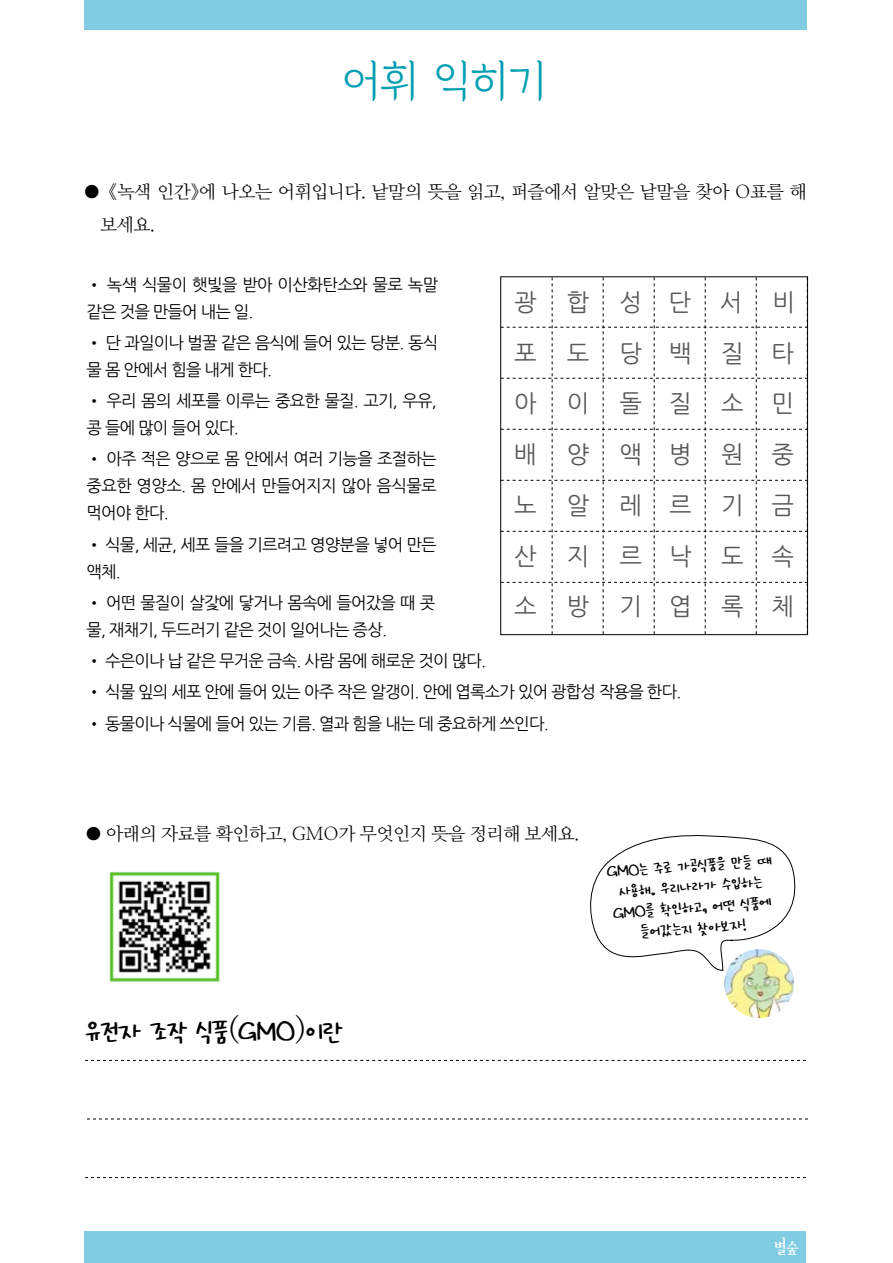
<style>
.page{position:relative;width:893px;height:1263px;background:#fff}
.page>*{position:absolute;margin:0;border:0;box-sizing:border-box;transform-origin:0 0}
.t1{font:43.5px "Gyeonggi Batang ROTF";color:#009fb1}
.t2{font:31.5px "Nanum Ha Na Son Geur Ssi";letter-spacing:-.025em;color:#000}
.t3{font:24px "Nanum Gothic OTF";color:#595757}
.t4{font:18px/33px "Nanum Myeongjo OTF";letter-spacing:-.025em;color:#000}
.t5{font:18px/20.9px "Nanum Ha Na Son Geur Ssi";color:#000;text-align:center}
.t6{font:16.5px/27px "Nanum Gothic OTF";letter-spacing:-.05em;color:#000}
.s1{font-family:"Nanum Gothic OTF"}
.s2{font-family:"Nanum Myeongjo OTF"}
</style>
<div class="page">
<div style="left:84px;top:0;width:723px;height:30px;background:#80cde3"></div>
<div style="left:84px;top:1232px;width:722px;height:31px;background:#80cde3"></div>
<svg style="left:774px;top:1237px;width:25px;height:18px"></svg>
<svg style="left:85px;top:1060px;width:721px;height:1px"></svg>
<svg style="left:87px;top:1118px;width:721px;height:1px"></svg>
<svg style="left:85px;top:1177px;width:721px;height:1px"></svg>
<svg style="left:501px;top:277px;width:307px;height:357px"></svg>
<img style="left:724px;top:949px;width:70px;height:69px;border-radius:35px">
<svg style="left:590px;top:835px;width:206px;height:136px"></svg>
<img style="left:109px;top:871px;width:111px;height:111px">
<h1 class="t1" style="left:344px;top:59px;width:206px">어휘 익히기</h1>
<p class="t4" style="left:100px;top:175px;width:708px;text-indent:-16px"><span class="s1">●</span>《녹색 인간》에 나오는 어휘입니다. 낱말의 뜻을 읽고, 퍼즐에서 알맞은 낱말을 찾아 O표를 해 보세요.</p>
<p class="t6" style="left:87px;top:270px;width:353px">• 녹색 식물이 햇빛을 받아 이산화탄소와 물로 녹말 같은 것을 만들어 내는 일.</p>
<p class="t6" style="left:87px;top:329px;width:353px">• 단 과일이나 벌꿀 같은 음식에 들어 있는 당분. 동식 물 몸 안에서 힘을 내게 한다.</p>
<p class="t6" style="left:87px;top:387px;width:352px">• 우리 몸의 세포를 이루는 중요한 물질. 고기, 우유, 콩 들에 많이 들어 있다.</p>
<p class="t6" style="left:87px;top:445px;width:352px;text-align:justify">• 아주 적은 양으로 몸 안에서 여러 기능을 조절하는 중요한 영양소. 몸 안에서 만들어지지 않아 음식물로 먹어야 한다.</p>
<p class="t6" style="left:87px;top:530px;width:352px">• 식물, 세균, 세포 들을 기르려고 영양분을 넣어 만든 액체.</p>
<p class="t6" style="left:87px;top:589px;width:350px">• 어떤 물질이 살갗에 닿거나 몸속에 들어갔을 때 콧 물, 재채기, 두드러기 같은 것이 일어나는 증상.</p>
<p class="t6" style="left:87px;top:647px;width:401px">• 수은이나 납 같은 무거운 금속. 사람 몸에 해로운 것이 많다.</p>
<p class="t6" style="left:87px;top:678px;width:596px">• 식물 잎의 세포 안에 들어 있는 아주 작은 알갱이. 안에 엽록소가 있어 광합성 작용을 한다.</p>
<p class="t6" style="left:87px;top:709px;width:464px">• 동물이나 식물에 들어 있는 기름. 열과 힘을 내는 데 중요하게 쓰인다.</p>
<h3 class="t3" style="left:514px;top:288px;width:24px">광</h3>
<h3 class="t3" style="left:567px;top:288px;width:177px">합 성 단 서</h3>
<h3 class="t3" style="left:772px;top:288px;width:24px">비</h3>
<h3 class="t3" style="left:514px;top:339px;width:24px">포</h3>
<h3 class="t3" style="left:567px;top:339px;width:229px">도 당 백 질 타</h3>
<h3 class="t3" style="left:514px;top:389px;width:24px">아</h3>
<h3 class="t3" style="left:567px;top:389px;width:229px">이 돌 질 소 민</h3>
<h3 class="t3" style="left:514px;top:440px;width:24px">배</h3>
<h3 class="t3" style="left:567px;top:440px;width:229px">양 액 병 원 중</h3>
<h3 class="t3" style="left:514px;top:491px;width:24px">노</h3>
<h3 class="t3" style="left:567px;top:491px;width:229px">알 레 르 기 금</h3>
<h3 class="t3" style="left:514px;top:541px;width:24px">산</h3>
<h3 class="t3" style="left:567px;top:541px;width:229px">지 르 낙 도 속</h3>
<h3 class="t3" style="left:514px;top:592px;width:24px">소</h3>
<h3 class="t3" style="left:567px;top:592px;width:229px">방 기 엽 록 체</h3>
<p class="t4" style="left:85px;top:817px;width:496px"><span class="s1">●</span> 아래의 자료를 확인하고, GMO가 무엇인지 뜻을 정리해 보세요.</p>
<p class="t5" style="left:606px;top:862px;width:167px;rotate:-4deg">GMO는 주로 가공식품을 만들 때 사용해. 우리나라가 수입하는<br>GMO를 확인하고, 어떤 식품에 들어갔는지 찾아보자!</p>
<h2 class="t2" style="left:85px;top:1015px;width:260px">유전자 조작 식품<span class="s2">(</span>GMO<span class="s2">)</span>이란</h2>
</div>
